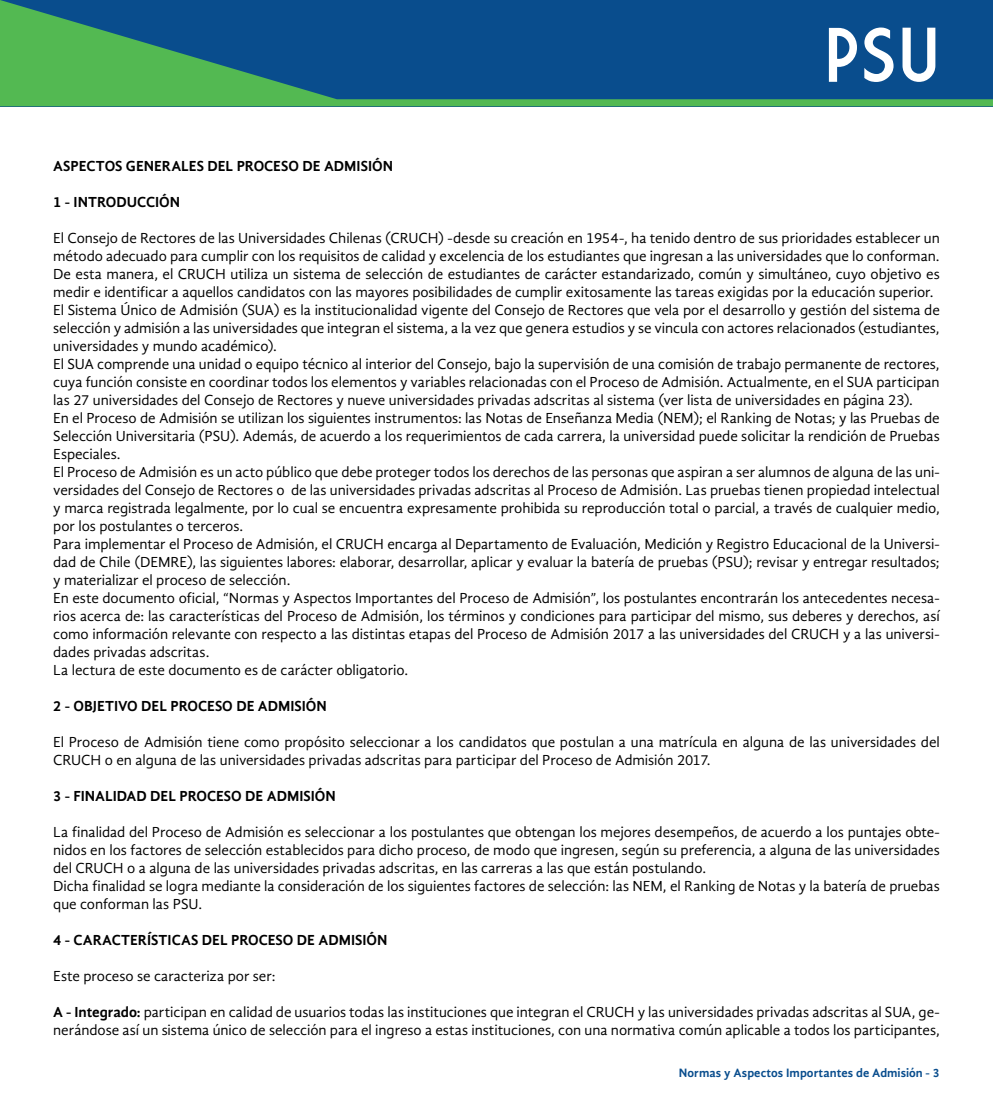
<style>
.page{position:relative;width:993px;height:1099px;background:#fff}
.page>*{position:absolute;margin:0;border:0;box-sizing:border-box;transform-origin:0 0}
.t1{font:75px "Market Deco";color:#fff}
.t2{font:15px/18px "Gandhi Sans";letter-spacing:-.005em;color:#000;text-align:justify}
.t3{font:700 15px "Gandhi Sans";color:#000}
.t4{font:700 12.5px "Gandhi Sans";letter-spacing:.005em;color:#094d8d}
.s1{font-weight:700}
</style>
<div class="page">
<svg style="left:0;top:0;width:992px;height:106px;background:#19657f"></svg>
<h1 class="t1" style="left:824px;top:14px;width:117px">PSU</h1>
<p class="t3" style="left:53px;top:157px;width:341px">ASPECTOS GENERALES DEL PROCESO DE ADMISIÓN</p>
<p class="t3" style="left:53px;top:193px;width:128px">1 - INTRODUCCIÓN</p>
<p class="t2" style="left:53px;top:229px;width:887px">El Consejo de Rectores de las Universidades Chilenas (CRUCH) -desde su creación en 1954-, ha tenido dentro de sus prioridades establecer un método adecuado para cumplir con los requisitos de calidad y excelencia de los estudiantes que ingresan a las universidades que lo conforman.</p>
<p class="t2" style="left:53px;top:265px;width:887px">De esta manera, el CRUCH utiliza un sistema de selección de estudiantes de carácter estandarizado, común y simultáneo, cuyo objetivo es medir e identificar a aquellos candidatos con las mayores posibilidades de cumplir exitosamente las tareas exigidas por la educación superior.</p>
<p class="t2" style="left:53px;top:301px;width:887px">El Sistema Único de Admisión (SUA) es la institucionalidad vigente del Consejo de Rectores que vela por el desarrollo y gestión del sistema de selección y admisión a las universidades que integran el sistema, a la vez que genera estudios y se vincula con actores relacionados (estudiantes, universidades y mundo académico).</p>
<p class="t2" style="left:53px;top:355px;width:887px">El SUA comprende una unidad o equipo técnico al interior del Consejo, bajo la supervisión de una comisión de trabajo permanente de rectores, cuya función consiste en coordinar todos los elementos y variables relacionadas con el Proceso de Admisión. Actualmente, en el SUA participan las 27 universidades del Consejo de Rectores y nueve universidades privadas adscritas al sistema (ver lista de universidades en página 23).</p>
<p class="t2" style="left:53px;top:409px;width:887px">En el Proceso de Admisión se utilizan los siguientes instrumentos: las Notas de Enseñanza Media (NEM); el Ranking de Notas; y las Pruebas de Selección Universitaria (PSU). Además, de acuerdo a los requerimientos de cada carrera, la universidad puede solicitar la rendición de Pruebas Especiales.</p>
<p class="t2" style="left:53px;top:463px;width:887px">El Proceso de Admisión es un acto público que debe proteger todos los derechos de las personas que aspiran a ser alumnos de alguna de las uni&shy;versidades del Consejo de Rectores o de las universidades privadas adscritas al Proceso de Admisión. Las pruebas tienen propiedad intelectual y marca registrada legalmente, por lo cual se encuentra expresamente prohibida su reproducción total o parcial, a través de cualquier medio, por los postulantes o terceros.</p>
<p class="t2" style="left:53px;top:535px;width:887px">Para implementar el Proceso de Admisión, el CRUCH encarga al Departamento de Evaluación, Medición y Registro Educacional de la Universi&shy;dad de Chile (DEMRE), las siguientes labores: elaborar, desarrollar, aplicar y evaluar la batería de pruebas (PSU); revisar y entregar resultados; y materializar el proceso de selección.</p>
<p class="t2" style="left:53px;top:589px;width:887px">En este documento oficial, “Normas y Aspectos Importantes del Proceso de Admisión”, los postulantes encontrarán los antecedentes necesa&shy;rios acerca de: las características del Proceso de Admisión, los términos y condiciones para participar del mismo, sus deberes y derechos, así como información relevante con respecto a las distintas etapas del Proceso de Admisión 2017 a las universidades del CRUCH y a las universi&shy;dades privadas adscritas.</p>
<p class="t2" style="left:53px;top:661px;width:356px">La lectura de este documento es de carácter obligatorio.</p>
<p class="t3" style="left:53px;top:697px;width:275px">2 - OBJETIVO DEL PROCESO DE ADMISIÓN</p>
<p class="t2" style="left:53px;top:733px;width:887px">El Proceso de Admisión tiene como propósito seleccionar a los candidatos que postulan a una matrícula en alguna de las universidades del<br>CRUCH o en alguna de las universidades privadas adscritas para participar del Proceso de Admisión 2017.</p>
<p class="t3" style="left:53px;top:787px;width:284px">3 - FINALIDAD DEL PROCESO DE ADMISIÓN</p>
<p class="t2" style="left:53px;top:823px;width:887px">La finalidad del Proceso de Admisión es seleccionar a los postulantes que obtengan los mejores desempeños, de acuerdo a los puntajes obte&shy;nidos en los factores de selección establecidos para dicho proceso, de modo que ingresen, según su preferencia, a alguna de las universidades del CRUCH o a alguna de las universidades privadas adscritas, en las carreras a las que están postulando.</p>
<p class="t2" style="left:53px;top:877px;width:887px">Dicha finalidad se logra mediante la consideración de los siguientes factores de selección: las NEM, el Ranking de Notas y la batería de pruebas que conforman las PSU.</p>
<p class="t3" style="left:53px;top:931px;width:336px">4 - CARACTERÍSTICAS DEL PROCESO DE ADMISIÓN</p>
<p class="t2" style="left:53px;top:967px;width:224px">Este proceso se caracteriza por ser:</p>
<p class="t2" style="left:53px;top:1003px;width:887px"><span class="s1">A - Integrado:</span> participan en calidad de usuarios todas las instituciones que integran el CRUCH y las universidades privadas adscritas al SUA, ge&shy;nerándose así un sistema único de selección para el ingreso a estas instituciones, con una normativa común aplicable a todos los participantes,</p>
<p class="t4" style="left:678px;top:1065px;width:262px">Normas y Aspectos Importantes de Admisión - 3</p>
</div>
